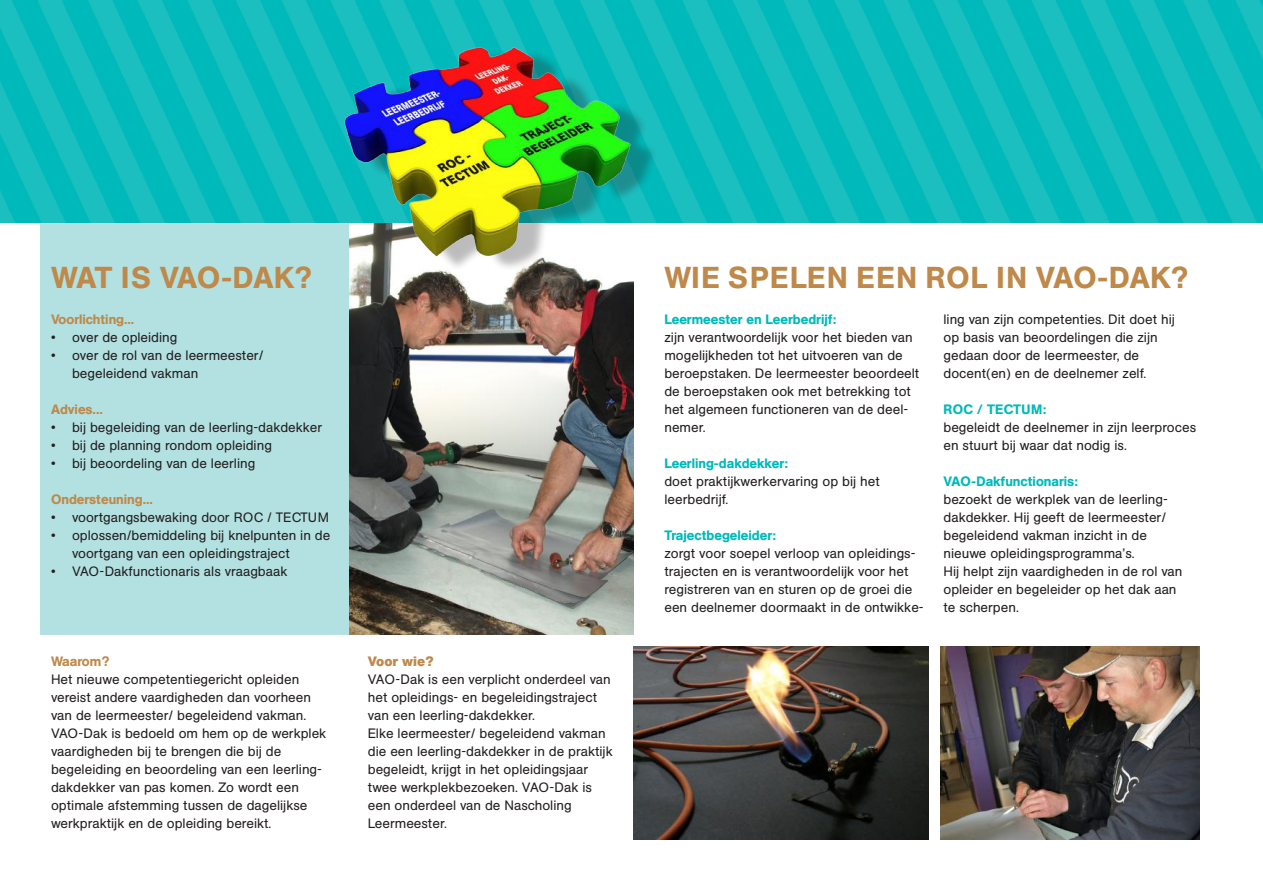
<style>
.page{position:relative;width:1263px;height:893px;background:#fff}
.page>*{position:absolute;margin:0;border:0;box-sizing:border-box;transform-origin:0 0}
.t1{font:500 30px "AG Buch BQ";letter-spacing:.04em;color:#be894a}
.t2{font:500 30px "AG Buch BQ";color:#be894a}
.t3{font:13.5px/18px "AG Buch BQ";color:#241f1f}
.t4{font:500 13.5px "AG Buch BQ";color:#00b9ba}
.t5{font:500 13.5px "AG Buch BQ";color:#be894a}
.t6{font:500 13.5px "AG Buch BQ";letter-spacing:.02em;color:#00b9ba}
.t7{font:700 13.5px "AG Buch BQ";color:#be894a}
</style>
<div class="page">
<img style="left:349px;top:298px;width:285px;height:337px">
<div style="left:40px;top:196px;width:309px;height:439px;background:#b3e1e2"></div>
<img style="left:0;top:0;width:1263px;height:223px">
<div style="left:356px;top:47px;width:301px;height:223px;background:#241f1f;opacity:.3"></div>
<img style="left:322px;top:33px;width:321px;height:265px">
<img style="left:634px;top:646px;width:294px;height:194px">
<img style="left:941px;top:646px;width:258px;height:194px">
<h1 class="t2" style="left:51px;top:259px;width:263px">WAT IS VAO-DAK?</h1>
<p class="t5" style="left:51px;top:311px;width:85px">Voorlichting...</p>
<p class="t3" style="left:51px;top:329px;width:128px">• over de opleiding</p>
<p class="t3" style="left:72px;top:347px;width:193px;text-indent:-21px">• over de rol van de leermeester/ begeleidend vakman</p>
<p class="t5" style="left:51px;top:401px;width:53px">Advies...</p>
<p class="t3" style="left:51px;top:419px;width:273px">• bij begeleiding van de leerling-dakdekker</p>
<p class="t3" style="left:51px;top:437px;width:222px">• bij de planning rondom opleiding</p>
<p class="t3" style="left:51px;top:455px;width:206px">• bij beoordeling van de leerling</p>
<p class="t5" style="left:51px;top:491px;width:103px">Ondersteuning...</p>
<p class="t3" style="left:51px;top:509px;width:280px">• voortgangsbewaking door ROC / TECTUM</p>
<p class="t3" style="left:72px;top:527px;width:260px;text-indent:-21px">• oplossen/bemiddeling bij knelpunten in de voortgang van een opleidingstraject</p>
<p class="t3" style="left:51px;top:563px;width:238px">• VAO-Dakfunctionaris als vraagbaak</p>
<p class="t5" style="left:51px;top:653px;width:60px">Waarom?</p>
<p class="t3" style="left:51px;top:671px;width:277px">Het nieuwe competentiegericht opleiden vereist andere vaardigheden dan voorheen van de leermeester/ begeleidend vakman.<br>VAO-Dak is bedoeld om hem op de werkplek vaardigheden bij te brengen die bij de begeleiding en beoordeling van een leerling&shy;dakdekker van pas komen. Zo wordt een optimale afstemming tussen de dagelijkse werkpraktijk en de opleiding bereikt.</p>
<p class="t7" style="left:368px;top:653px;width:67px">Voor wie?</p>
<p class="t3" style="left:368px;top:671px;width:246px">VAO-Dak is een verplicht onderdeel van het opleidings- en begeleidingstraject van een leerling-dakdekker.<br>Elke leermeester/ begeleidend vakman die een leerling-dakdekker in de praktijk begeleidt, krijgt in het opleidingsjaar twee werkplekbezoeken. VAO-Dak is een onderdeel van de Nascholing Leermeester.</p>
<h1 class="t1" style="left:664px;top:260px;width:526px">WIE SPELEN EEN ROL IN VAO-DAK?</h1>
<p class="t4" style="left:664px;top:311px;width:174px">Leermeester en Leerbedrijf:</p>
<p class="t3" style="left:664px;top:329px;width:256px">zijn verantwoordelijk voor het bieden van mogelijkheden tot het uitvoeren van de beroepstaken. De leermeester beoordeelt de beroepstaken ook met betrekking tot het algemeen functioneren van de deel&shy;nemer.</p>
<p class="t4" style="left:664px;top:455px;width:125px">Leerling-dakdekker:</p>
<p class="t3" style="left:664px;top:473px;width:217px">doet praktijkwerkervaring op bij het leerbedrijf.</p>
<p class="t4" style="left:664px;top:527px;width:113px">Trajectbegeleider:</p>
<p class="t3" style="left:664px;top:545px;width:261px">zorgt voor soepel verloop van opleidings&shy;trajecten en is verantwoordelijk voor het registreren van en sturen op de groei die een deelnemer doormaakt in de ontwikke-</p>
<p class="t3" style="left:943px;top:311px;width:233px">ling van zijn competenties. Dit doet hij op basis van beoordelingen die zijn gedaan door de leermeester, de docent(en) en de deelnemer zelf.</p>
<p class="t6" style="left:943px;top:401px;width:104px">ROC / TECTUM:</p>
<p class="t3" style="left:943px;top:419px;width:254px">begeleidt de deelnemer in zijn leerproces en stuurt bij waar dat nodig is.</p>
<p class="t4" style="left:943px;top:473px;width:136px">VAO-Dakfunctionaris:</p>
<p class="t3" style="left:943px;top:491px;width:240px">bezoekt de werkplek van de leerling&shy;dakdekker. Hij geeft de leermeester/ begeleidend vakman inzicht in de nieuwe opleidingsprogramma’s.<br>Hij helpt zijn vaardigheden in de rol van opleider en begeleider op het dak aan te scherpen.</p>
</div>
